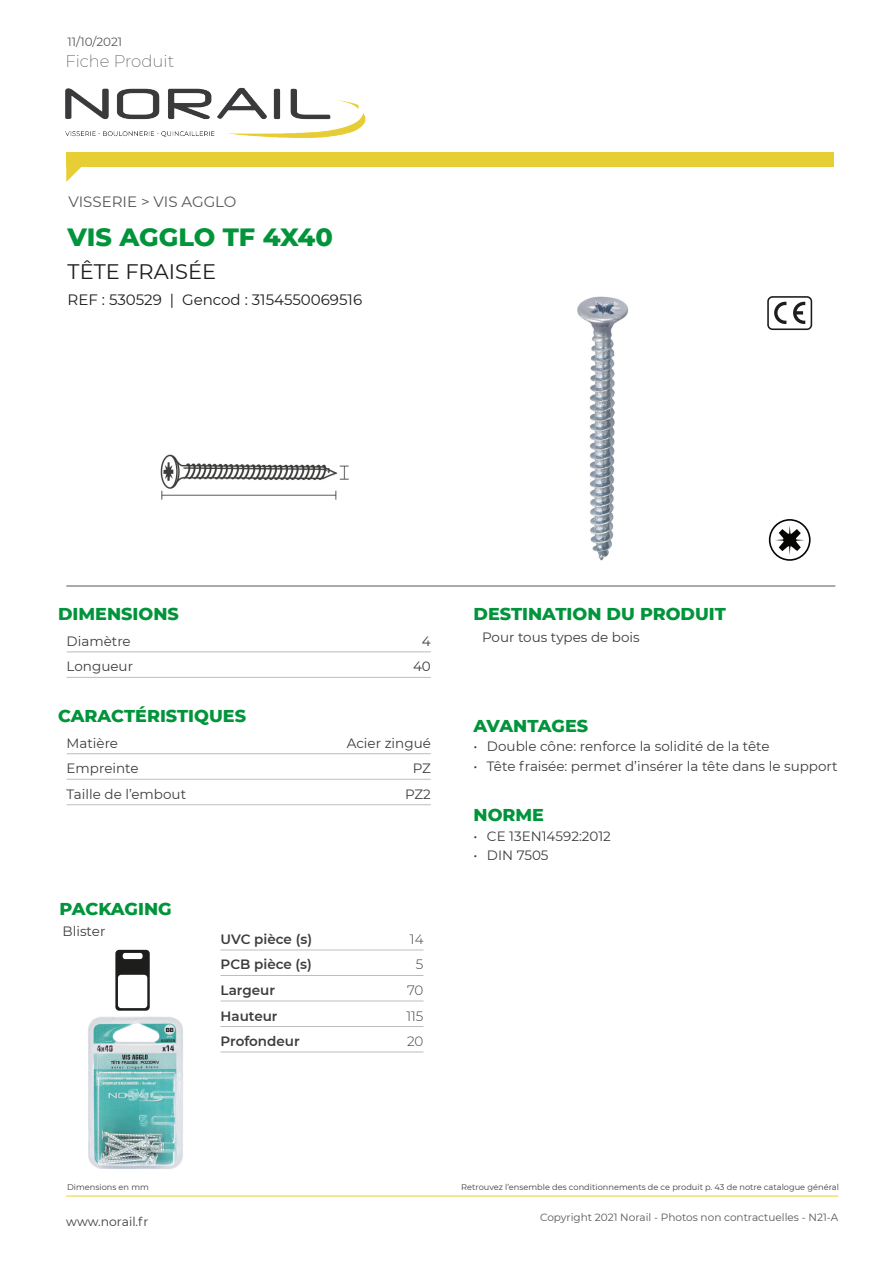
<style>
.page{position:relative;width:893px;height:1263px;background:#fff}
.page>*{position:absolute;margin:0;border:0;box-sizing:border-box;transform-origin:0 0}
.t1{font:800 25.5px "Montserrat";letter-spacing:-.005em;color:#01943b}
.t2{font:21px "Montserrat";color:#1d1d1b}
.t3{font:800 17.55px "Montserrat";color:#01943b}
.t4{font:200 16.5px "Montserrat";color:#575756}
.t5{font:15px "Montserrat";color:#1d1d1b}
.t6{font:15px "Montserrat";color:#575756}
.t7{font:13.5px "Montserrat";color:#3d3d3c}
.t8{font:600 13.5px "Montserrat";color:#3d3d3c}
.t9{font:300 13.5px "Montserrat";color:#3d3d3c}
.t10{font:12.3px "Montserrat";color:#3d3d3c}
.t11{font:12px "Montserrat";color:#575756}
.t12{font:10.5px "Montserrat";color:#575756}
.t13{font:8.25px "Montserrat";color:#3d3d3c}
</style>
<div class="page">
<div style="left:66px;top:152px;width:767px;height:15px;background:#e7ce35"></div>
<svg style="left:66px;top:167px;width:15px;height:15px"></svg>
<img style="left:65px;top:87px;width:301px;height:51px">
<hr style="left:66px;top:586px;width:769px;height:1px;background:#575756">
<hr style="left:66px;top:1196px;width:772px;height:1px;background:#e7ce35">
<hr style="left:67px;top:651px;width:364px;height:1px;background:#bdbdbc">
<hr style="left:67px;top:677px;width:364px;height:1px;background:#bdbdbc">
<hr style="left:67px;top:753px;width:364px;height:1px;background:#bdbdbc">
<hr style="left:67px;top:779px;width:364px;height:1px;background:#bdbdbc">
<hr style="left:67px;top:804px;width:364px;height:1px;background:#bdbdbc">
<hr style="left:221px;top:949px;width:202px;height:1px;background:#bdbdbc">
<hr style="left:221px;top:975px;width:202px;height:1px;background:#bdbdbc">
<hr style="left:221px;top:1000px;width:202px;height:1px;background:#bdbdbc">
<hr style="left:221px;top:1026px;width:202px;height:1px;background:#bdbdbc">
<hr style="left:221px;top:1051px;width:202px;height:1px;background:#bdbdbc">
<svg style="left:115px;top:950px;width:35px;height:61px"></svg>
<img style="left:577px;top:296px;width:52px;height:265px">
<svg style="left:769px;top:519px;width:42px;height:42px"></svg>
<svg style="left:767px;top:296px;width:45px;height:34px"></svg>
<img style="left:160px;top:454px;width:189px;height:46px">
<img style="left:88px;top:1017px;width:95px;height:152px">
<p class="t11" style="left:67px;top:33px;width:56px">11/10/2021</p>
<p class="t4" style="left:65px;top:50px;width:110px">Fiche Produit</p>
<p class="t6" style="left:68px;top:192px;width:170px">VISSERIE &gt; VIS AGGLO</p>
<p class="t1" style="left:68px;top:219px;width:267px">VIS AGGLO TF 4X40</p>
<p class="t2" style="left:68px;top:257px;width:150px">TÊTE FRAISÉE</p>
<p class="t5" style="left:68px;top:289px;width:296px">REF : 530529 | Gencod : 3154550069516</p>
<p class="t3" style="left:58px;top:601px;width:122px">DIMENSIONS</p>
<p class="t7" style="left:67px;top:632px;width:66px">Diamètre</p>
<p class="t7" style="left:422px;top:632px;width:10px">4</p>
<p class="t7" style="left:67px;top:657px;width:68px">Longueur</p>
<p class="t7" style="left:413px;top:657px;width:19px">40</p>
<p class="t3" style="left:58px;top:703px;width:189px">CARACTÉRISTIQUES</p>
<p class="t7" style="left:67px;top:734px;width:53px">Matière</p>
<p class="t7" style="left:347px;top:734px;width:86px">Acier zingué</p>
<p class="t7" style="left:67px;top:759px;width:74px">Empreinte</p>
<p class="t7" style="left:413px;top:759px;width:20px">PZ</p>
<p class="t7" style="left:67px;top:785px;width:121px">Taille de l’embout</p>
<p class="t7" style="left:405px;top:785px;width:27px">PZ2</p>
<p class="t3" style="left:60px;top:896px;width:114px">PACKAGING</p>
<p class="t7" style="left:63px;top:922px;width:44px">Blister</p>
<p class="t8" style="left:221px;top:930px;width:93px">UVC pièce (s)</p>
<p class="t9" style="left:410px;top:930px;width:15px">14</p>
<p class="t8" style="left:221px;top:955px;width:93px">PCB pièce (s)</p>
<p class="t9" style="left:416px;top:955px;width:9px">5</p>
<p class="t8" style="left:221px;top:981px;width:56px">Largeur</p>
<p class="t9" style="left:407px;top:981px;width:18px">70</p>
<p class="t8" style="left:221px;top:1006px;width:59px">Hauteur</p>
<p class="t9" style="left:406px;top:1006px;width:19px">115</p>
<p class="t8" style="left:221px;top:1032px;width:81px">Profondeur</p>
<p class="t9" style="left:407px;top:1032px;width:18px">20</p>
<p class="t3" style="left:474px;top:601px;width:254px">DESTINATION DU PRODUIT</p>
<p class="t7" style="left:482px;top:628px;width:159px">Pour tous types de bois</p>
<p class="t3" style="left:474px;top:712px;width:116px">AVANTAGES</p>
<p class="t7" style="left:474px;top:737px;width:298px">• Double cône: renforce la solidité de la tête</p>
<p class="t7" style="left:474px;top:756px;width:366px">• Tête fraisée: permet d’insérer la tête dans le support</p>
<p class="t3" style="left:474px;top:802px;width:72px">NORME</p>
<p class="t7" style="left:474px;top:827px;width:139px">• CE 13EN14592:2012</p>
<p class="t7" style="left:474px;top:846px;width:77px">• DIN 7505</p>
<p class="t13" style="left:67px;top:1182px;width:83px">Dimensions en mm</p>
<p class="t13" style="left:461px;top:1182px;width:379px">Retrouvez l’ensemble des conditionnements de ce produit p. 43 de notre catalogue général</p>
<p class="t10" style="left:66px;top:1213px;width:84px">www.norail.fr</p>
<p class="t12" style="left:540px;top:1209px;width:300px">Copyright 2021 Norail - Photos non contractuelles - N21-A</p>
</div>
